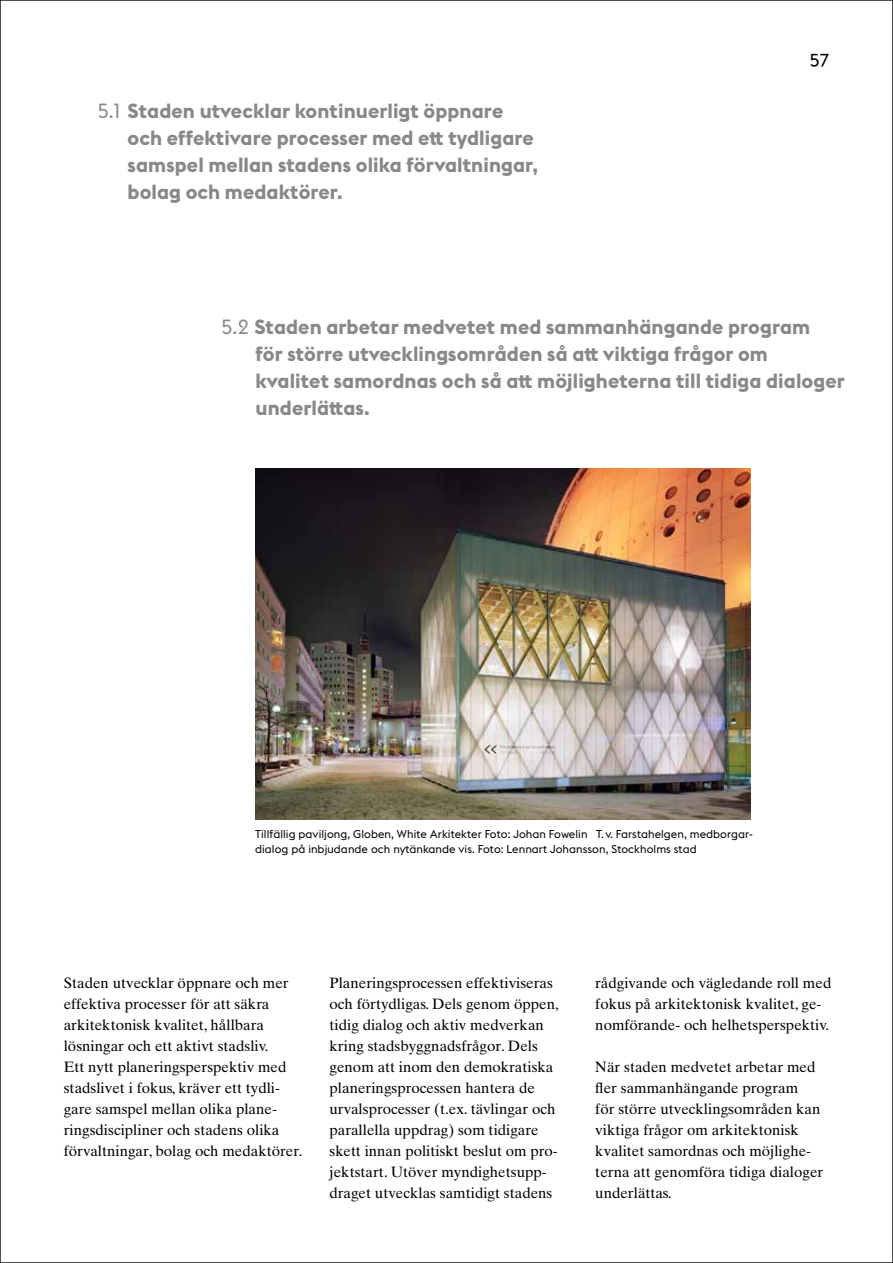
<style>
.page{position:relative;width:893px;height:1263px;background:#fff}
.page>*{position:absolute;margin:0;border:0;box-sizing:border-box;transform-origin:0 0}
.t1{font:700 20.25px/27px "Stockholm Type";letter-spacing:.005em;color:#86888a}
.t2{font:18.75px "Stockholm Type";color:#000}
.t3{font:15px/21px "Times Ten LT Std";color:#000}
.t4{font:11.25px/15px "Stockholm Type";letter-spacing:.005em;color:#000}
.s1{font-weight:400}
</style>
<div class="page">
<img style="left:256px;top:469px;width:494px;height:351px">
<h1 class="t1" style="left:128px;top:96px;width:412px;text-indent:-30px"><span class="s1">5.1</span> Staden utvecklar kontinuerligt öppnare och effektivare processer med ett tydligare samspel mellan stadens olika förvaltningar, bolag och medaktörer.</h1>
<p class="t2" style="left:810px;top:44px;width:21px">57</p>
<h1 class="t1" style="left:255px;top:312px;width:591px;text-indent:-34px"><span class="s1">5.2</span> Staden arbetar medvetet med sammanhängande program<br>för större utvecklingsområden så att viktiga frågor om kvalitet samordnas och så att möjligheterna till tidiga dialoger underlättas.</h1>
<p class="t4" style="left:255px;top:825px;width:499px">Tillfällig paviljong, Globen, White Arkitekter Foto: Johan Fowelin T. v. Farstahelgen, medborgar&shy;dialog på inbjudande och nytänkande vis. Foto: Lennart Johansson, Stockholms stad</p>
<p class="t3" style="left:64px;top:972px;width:240px">Staden utvecklar öppnare och mer effektiva processer för att säkra arkitektonisk kvalitet, hållbara lösningar och ett aktivt stadsliv.<br>Ett nytt planeringsperspektiv med stadslivet i fokus, kräver ett tydli&shy;gare samspel mellan olika plane&shy;ringsdiscipliner och stadens olika förvaltningar, bolag och medaktörer.</p>
<p class="t3" style="left:330px;top:972px;width:231px">Planeringsprocessen effektiviseras och förtydligas. Dels genom öppen, tidig dialog och aktiv medverkan kring stadsbyggnadsfrågor. Dels genom att inom den demokratiska planeringsprocessen hantera de urvalsprocesser (t.ex. tävlingar och parallella uppdrag) som tidigare skett innan politiskt beslut om pro&shy;jektstart. Utöver myndighetsupp&shy;draget utvecklas samtidigt stadens</p>
<p class="t3" style="left:595px;top:972px;width:237px">rådgivande och vägledande roll med fokus på arkitektonisk kvalitet, ge&shy;nomförande- och helhetsperspektiv.</p>
<p class="t3" style="left:595px;top:1056px;width:230px">När staden medvetet arbetar med fler sammanhängande program<br>för större utvecklingsområden kan viktiga frågor om arkitektonisk kvalitet samordnas och möjlighe&shy;terna att genomföra tidiga dialoger underlättas.</p>
</div>
